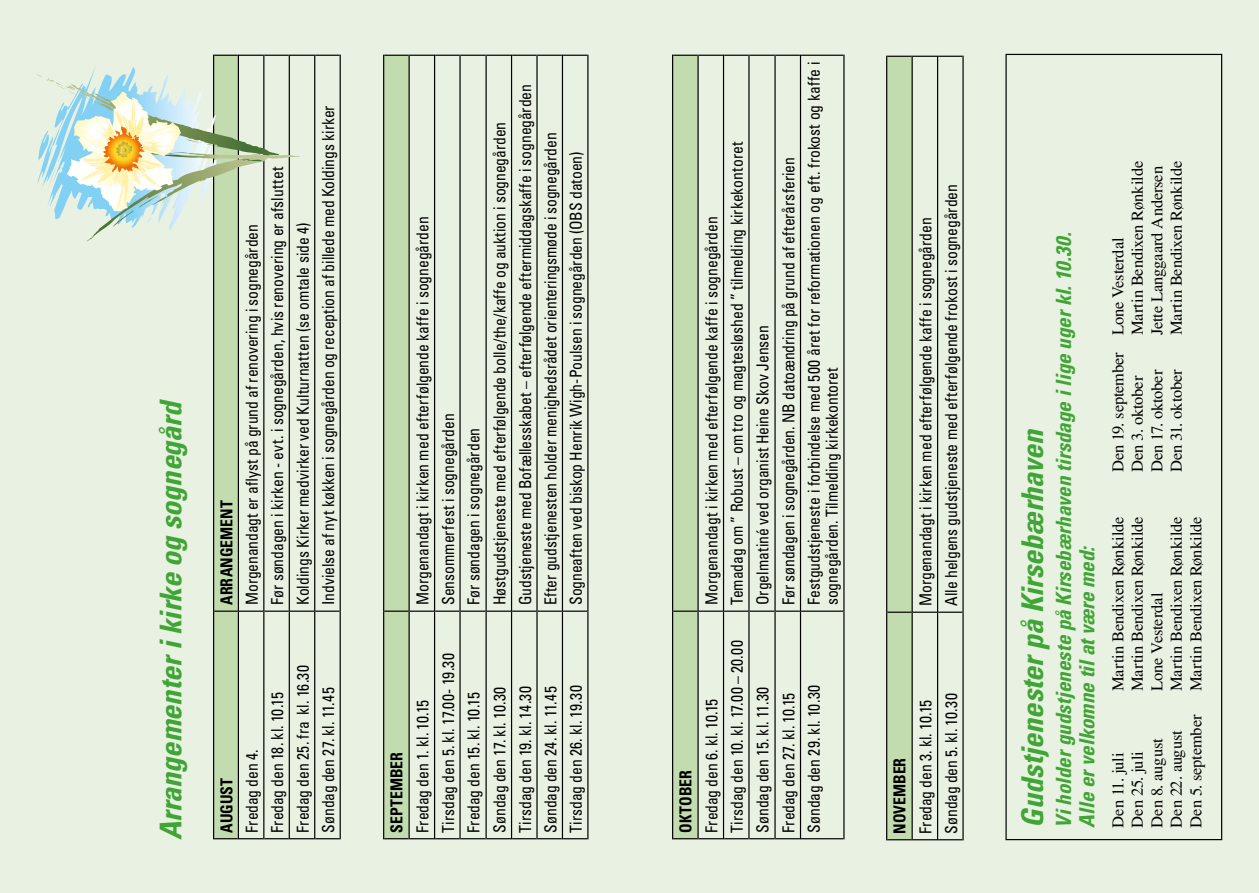
<style>
.page{position:relative;width:1259px;height:893px;background:#e9f1e2}
.page>*{position:absolute;margin:0;border:0;box-sizing:border-box;transform-origin:0 0}
.t1{font:italic 700 condensed 30px "Univers";color:#3fa535}
.t2{font:italic 700 condensed 21px/23.5px "Univers";color:#3fa535}
.t3{font:condensed 16.5px/18px "Univers";letter-spacing:-.005em;color:#000;scale:.95 1}
.t4{font:16.5px/19.5px "Times";letter-spacing:-.01em;color:#000}
.t5{font:700 condensed 16.5px "Univers";color:#000;scale:.95 1}
</style>
<div class="page">
<div style="left:1005px;top:54px;width:217px;height:786px;border:1px solid #000"></div>
<hr style="left:383px;top:611px;width:1px;height:228px;background:#000">
<hr style="left:383px;top:55px;width:1px;height:556px;background:#000">
<svg style="left:384px;top:55px;width:203px;height:784px"></svg>
<hr style="left:587px;top:611px;width:1px;height:228px;background:#000">
<hr style="left:587px;top:55px;width:1px;height:556px;background:#000">
<svg style="left:672px;top:55px;width:128px;height:784px"></svg>
<hr style="left:800px;top:611px;width:1px;height:228px;background:#000">
<hr style="left:801px;top:838px;width:42px;height:1px;background:#000">
<hr style="left:800px;top:55px;width:1px;height:556px;background:#000">
<hr style="left:801px;top:611px;width:42px;height:1px;background:#000">
<hr style="left:801px;top:55px;width:42px;height:1px;background:#000">
<hr style="left:843px;top:611px;width:1px;height:228px;background:#000">
<hr style="left:843px;top:55px;width:1px;height:556px;background:#000">
<svg style="left:886px;top:56px;width:76px;height:784px"></svg>
<hr style="left:962px;top:612px;width:1px;height:228px;background:#000">
<hr style="left:962px;top:56px;width:1px;height:556px;background:#000">
<hr style="left:339px;top:611px;width:2px;height:228px;background:#000">
<hr style="left:339px;top:55px;width:2px;height:556px;background:#000">
<svg style="left:36px;top:55px;width:303px;height:784px"></svg>
<h1 class="t1" style="left:152px;top:840px;width:443px;rotate:-90deg">Arrangementer i kirke og sognegård</h1>
<p class="t5" style="left:216px;top:605px;width:112px;rotate:-90deg">ARRANGEMENT</p>
<p class="t3" style="left:242px;top:605px;width:402px;rotate:-90deg">Morgenandagt er aflyst på grund af renovering i sognegården</p>
<p class="t3" style="left:268px;top:605px;width:463px;rotate:-90deg">Før søndagen i kirken - evt. i sognegården, hvis renovering er afsluttet</p>
<p class="t3" style="left:293px;top:605px;width:404px;rotate:-90deg">Koldings Kirker medvirker ved Kulturnatten (se omtale side 4)</p>
<p class="t3" style="left:319px;top:605px;width:527px;rotate:-90deg">Indvielse af nyt køkken i sognegården og reception af billede med Koldings kirker</p>
<p class="t5" style="left:216px;top:833px;width:59px;rotate:-90deg">AUGUST</p>
<p class="t3" style="left:242px;top:833px;width:89px;rotate:-90deg">Fredag den 4.</p>
<p class="t3" style="left:268px;top:833px;width:149px;rotate:-90deg">Fredag den 18. kl. 10.15</p>
<p class="t3" style="left:293px;top:833px;width:178px;rotate:-90deg">Fredag den 25. fra kl. 16.30</p>
<p class="t3" style="left:319px;top:833px;width:155px;rotate:-90deg">Søndag den 27. kl. 11.45</p>
<p class="t3" style="left:413px;top:605px;width:411px;rotate:-90deg">Morgenandagt i kirken med efterfølgende kaffe i sognegården</p>
<p class="t3" style="left:439px;top:605px;width:203px;rotate:-90deg">Sensommerfest i sognegården</p>
<p class="t3" style="left:464px;top:605px;width:188px;rotate:-90deg">Før søndagen i sognegården</p>
<p class="t3" style="left:490px;top:605px;width:510px;rotate:-90deg">Høstgudstjeneste med efterfølgende bolle/the/kaffe og auktion i sognegården</p>
<p class="t3" style="left:516px;top:605px;width:550px;rotate:-90deg">Gudstjeneste med Bofællesskabet – efterfølgende eftermiddagskaffe i sognegården</p>
<p class="t3" style="left:541px;top:605px;width:499px;rotate:-90deg">Efter gudstjenesten holder menighedsrådet orienteringsmøde i sognegården</p>
<p class="t3" style="left:566px;top:605px;width:479px;rotate:-90deg">Sogneaften ved biskop Henrik Wigh-Poulsen i sognegården (OBS datoen)</p>
<p class="t5" style="left:386px;top:833px;width:87px;rotate:-90deg">SEPTEMBER</p>
<p class="t3" style="left:413px;top:833px;width:142px;rotate:-90deg">Fredag den 1. kl. 10.15</p>
<p class="t3" style="left:439px;top:833px;width:191px;rotate:-90deg">Tirsdag den 5. kl. 17.00- 19.30</p>
<p class="t3" style="left:464px;top:833px;width:149px;rotate:-90deg">Fredag den 15. kl. 10.15</p>
<p class="t3" style="left:490px;top:833px;width:155px;rotate:-90deg">Søndag den 17. kl. 10.30</p>
<p class="t3" style="left:516px;top:833px;width:156px;rotate:-90deg">Tirsdag den 19. kl. 14.30</p>
<p class="t3" style="left:541px;top:833px;width:156px;rotate:-90deg">Søndag den 24. kl. 11.45</p>
<p class="t3" style="left:566px;top:833px;width:157px;rotate:-90deg">Tirsdag den 26. kl. 19.30</p>
<p class="t3" style="left:702px;top:605px;width:411px;rotate:-90deg">Morgenandagt i kirken med efterfølgende kaffe i sognegården</p>
<p class="t3" style="left:727px;top:605px;width:489px;rotate:-90deg">Temadag om ” Robust – om tro og magtesløshed ” tilmelding kirkekontoret</p>
<p class="t3" style="left:753px;top:605px;width:296px;rotate:-90deg">Orgelmatiné ved organist Heine Skov Jensen</p>
<p class="t3" style="left:779px;top:605px;width:473px;rotate:-90deg">Før søndagen i sognegården. NB datoændring på grund af efterårsferien</p>
<p class="t3" style="left:804px;top:605px;width:574px;rotate:-90deg">Festgudstjeneste i forbindelse med 500 året for reformationen og eft. frokost og kaffe i sognegården. Tilmelding kirkekontoret</p>
<p class="t5" style="left:675px;top:833px;width:67px;rotate:-90deg">OKTOBER</p>
<p class="t3" style="left:702px;top:833px;width:142px;rotate:-90deg">Fredag den 6. kl. 10.15</p>
<p class="t3" style="left:727px;top:833px;width:204px;rotate:-90deg">Tirsdag den 10. kl. 17.00 – 20.00</p>
<p class="t3" style="left:753px;top:833px;width:155px;rotate:-90deg">Søndag den 15. kl. 11.30</p>
<p class="t3" style="left:779px;top:833px;width:149px;rotate:-90deg">Fredag den 27. kl. 10.15</p>
<p class="t3" style="left:804px;top:833px;width:157px;rotate:-90deg">Søndag den 29. kl. 10.30</p>
<p class="t3" style="left:916px;top:606px;width:411px;rotate:-90deg">Morgenandagt i kirken med efterfølgende kaffe i sognegården</p>
<p class="t3" style="left:941px;top:606px;width:446px;rotate:-90deg">Alle helgens gudstjeneste med efterfølgende frokost i sognegården</p>
<p class="t5" style="left:889px;top:834px;width:81px;rotate:-90deg">NOVEMBER</p>
<p class="t3" style="left:916px;top:834px;width:142px;rotate:-90deg">Fredag den 3. kl. 10.15</p>
<p class="t3" style="left:941px;top:834px;width:149px;rotate:-90deg">Søndag den 5. kl. 10.30</p>
<p class="t2" style="left:1051px;top:827px;width:596px;rotate:-90deg">Vi holder gudstjeneste på Kirsebærhaven tirsdage i lige uger kl. 10.30.<br>Alle er velkomne til at være med:</p>
<h1 class="t1" style="left:1014px;top:827px;width:401px;rotate:-90deg">Gudstjenester på Kirsebærhaven</h1>
<p class="t4" style="left:1127px;top:335px;width:176px;rotate:-90deg">Martin Bendixen Rønkilde</p>
<p class="t4" style="left:1166px;top:335px;width:176px;rotate:-90deg">Martin Bendixen Rønkilde</p>
<p class="t4" style="left:1147px;top:335px;width:171px;rotate:-90deg">Jette Langgaard Andersen</p>
<p class="t4" style="left:1108px;top:472px;width:236px;rotate:-90deg">Den 19. september Lone Vesterdal<br>Den 3. oktober</p>
<p class="t4" style="left:1166px;top:472px;width:104px;rotate:-90deg">Den 31. oktober</p>
<p class="t4" style="left:1147px;top:472px;width:104px;rotate:-90deg">Den 17. oktober</p>
<p class="t4" style="left:1108px;top:691px;width:176px;rotate:-90deg">Martin Bendixen Rønkilde</p>
<p class="t4" style="left:1127px;top:691px;width:176px;rotate:-90deg">Martin Bendixen Rønkilde</p>
<p class="t4" style="left:1147px;top:691px;width:100px;rotate:-90deg">Lone Vesterdal</p>
<p class="t4" style="left:1166px;top:691px;width:176px;rotate:-90deg">Martin Bendixen Rønkilde</p>
<p class="t4" style="left:1186px;top:691px;width:176px;rotate:-90deg">Martin Bendixen Rønkilde</p>
<p class="t4" style="left:1186px;top:827px;width:114px;rotate:-90deg">Den 5. september</p>
<p class="t4" style="left:1166px;top:827px;width:98px;rotate:-90deg">Den 22. august</p>
<p class="t4" style="left:1147px;top:827px;width:90px;rotate:-90deg">Den 8. august</p>
<p class="t4" style="left:1127px;top:827px;width:78px;rotate:-90deg">Den 25. juli</p>
<p class="t4" style="left:1108px;top:827px;width:76px;rotate:-90deg">Den 11. juli</p>
</div>
